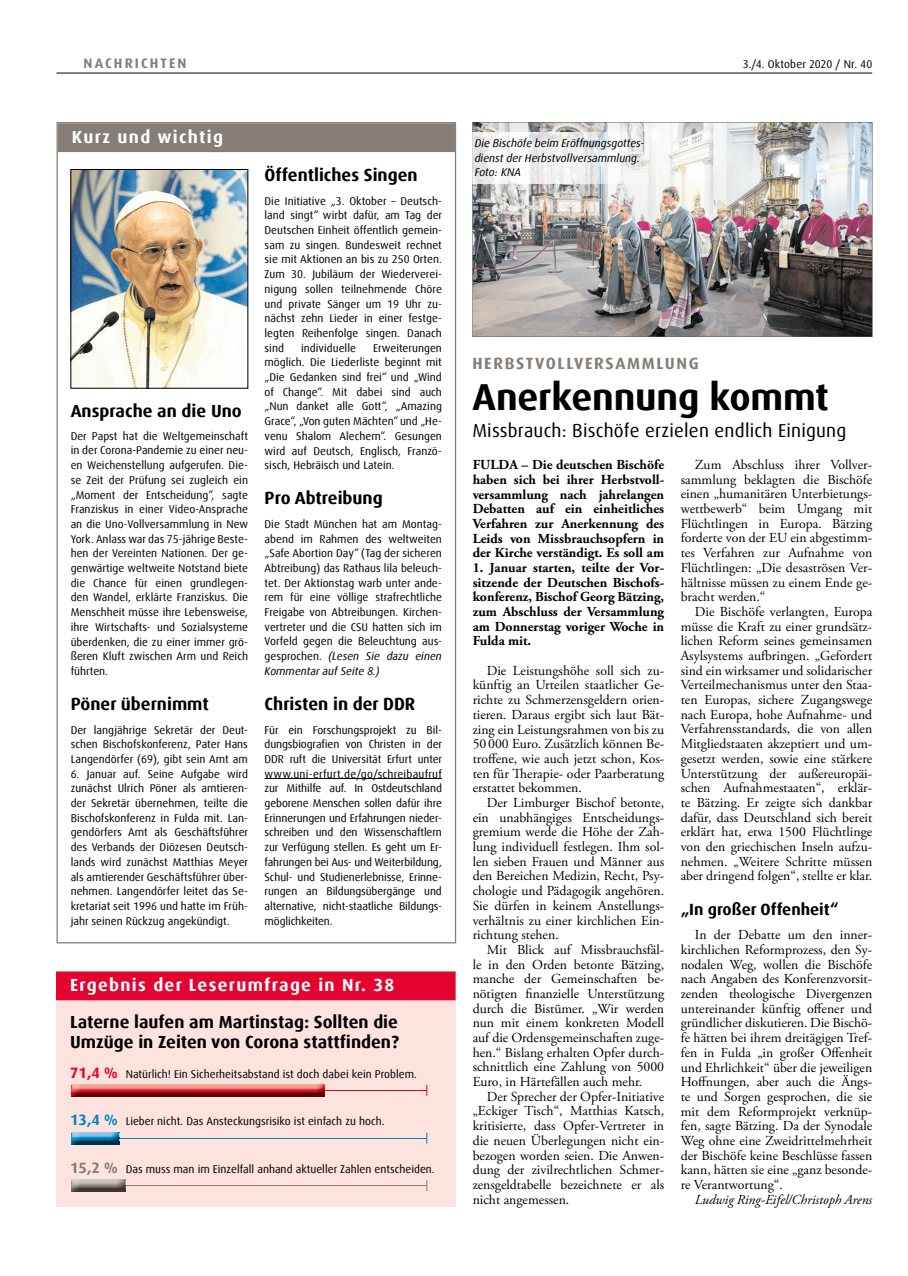
<style>
.page{position:relative;width:908px;height:1276px;background:#fff}
.page>*{position:absolute;margin:0;border:0;box-sizing:border-box;transform-origin:0 0}
.t1{font:700 37.5px "Dax Offc Pro";letter-spacing:-.005em;color:#000}
.t2{font:18.75px "Dax Offc Pro";letter-spacing:.01em;color:#000}
.t3{font:700 17.5px/20px "Dax Offc Pro";color:#000}
.t4{font:700 17.5px "Dax Offc Pro";letter-spacing:.075em;color:#fff}
.t5{font:700 16.25px "Dax Offc Pro";letter-spacing:.1em;color:#867d76}
.t6{font:700 16.25px "Dax Offc Pro";color:#000}
.t7{font:13.75px/14.6px "Adobe Garamond Pro";color:#000;text-align:justify}
.t8{font:700 13.75px/14.6px "Adobe Garamond Pro";color:#000;text-align:justify}
.t9{font:italic 13.75px "Adobe Garamond Pro";color:#000}
.t10{font:700 13.75px "Dax Offc Pro";letter-spacing:.15em;color:#867d76}
.t11{font:11.25px/14.8px "Dax Offc Pro";color:#000;text-align:justify}
.t12{font:italic 11.25px/14.8px "Dax Offc Pro";color:#000}
.s1{font-style:italic}
.s2{font-weight:700;font-size:15px;color:#e4032e}
.s3{font-weight:700;font-size:15px;color:#0087c1}
.s4{font-weight:700;font-size:15px;color:#867d76}
</style>
<div class="page">
<hr style="left:56px;top:73px;width:815px;height:1px;background:#000">
<div style="left:58px;top:123px;width:396px;height:29px;background:#867d76"></div>
<img style="left:73px;top:171px;width:173px;height:215px">
<hr style="left:264px;top:778px;width:177px;height:1px;background:#000">
<img style="left:472px;top:122px;width:400px;height:215px">
<div style="left:56px;top:971px;width:399px;height:235px;background:#fce3dd"></div>
<div style="left:56px;top:971px;width:399px;height:29px;background:#e4032e"></div>
<hr style="left:72px;top:1137px;width:354px;height:1px;background:#0087c1">
<svg style="left:71px;top:1132px;width:1px;height:12px"></svg>
<hr style="left:72px;top:1090px;width:354px;height:1px;background:#e4032e">
<svg style="left:71px;top:1084px;width:1px;height:12px"></svg>
<hr style="left:72px;top:1185px;width:354px;height:1px;background:#867d76">
<svg style="left:71px;top:1179px;width:1px;height:12px"></svg>
<img style="left:72px;top:1179px;width:53px;height:12px">
<img style="left:72px;top:1185px;width:53px;height:1px">
<img style="left:72px;top:1132px;width:47px;height:12px">
<img style="left:72px;top:1137px;width:47px;height:1px">
<img style="left:72px;top:1084px;width:253px;height:12px">
<img style="left:72px;top:1090px;width:253px;height:1px">
<img style="left:472px;top:132px;width:178px;height:51px">
<p class="t10" style="left:84px;top:54px;width:104px">NACHRICHTEN</p>
<p class="t11" style="left:742px;top:56px;width:131px">3./4. Oktober 2020 / Nr. 40</p>
<h3 class="t4" style="left:72px;top:125px;width:153px">Kurz und wichtig</h3>
<h3 class="t3" style="left:71px;top:401px;width:172px">Ansprache an die Uno</h3>
<p class="t11" style="left:71px;top:428px;width:179px">Der Papst hat die Weltgemeinschaft in der Corona-Pandemie zu einer neu&shy;en Weichenstellung aufgerufen. Die&shy;se Zeit der Prüfung sei zugleich ein „Moment der Entscheidung“, sagte Franziskus in einer Video-Ansprache an die Uno-Vollversammlung in New York. Anlass war das 75-jährige Beste&shy;hen der Vereinten Nationen. Der ge&shy;genwärtige weltweite Notstand biete die Chance für einen grundlegen&shy;den Wandel, erklärte Franziskus. Die Menschheit müsse ihre Lebensweise, ihre Wirtschafts- und Sozialsys teme überdenken, die zu einer immer grö&shy;ßeren Kluft zwischen Arm und Reich führten.</p>
<h3 class="t3" style="left:71px;top:694px;width:140px">Pöner übernimmt</h3>
<p class="t11" style="left:71px;top:722px;width:179px">Der langjährige Sekretär der Deut&shy;schen Bischofskonferenz, Pater Hans Langendörfer (69), gibt sein Amt am</p>
<p class="t11" style="left:71px;top:766px;width:179px">6. Januar auf. Seine Aufgabe wird zunächst Ulrich Pöner als amtieren&shy;der Sekretär übernehmen, teilte die Bischofskonferenz in Fulda mit. Lan&shy;gendörfers Amt als Geschäftsführer des Verbands der Diözesen Deutsch&shy;lands wird zunächst Matthias Meyer als amtierender Geschäftsführer über&shy;nehmen. Langendörfer leitet das Se&shy;kretariat seit 1996 und hatte im Früh&shy;jahr seinen Rückzug angekündigt.</p>
<h3 class="t3" style="left:264px;top:165px;width:154px">Öffentliches Singen</h3>
<p class="t11" style="left:264px;top:193px;width:179px">Die Initiative „3. Oktober – Deutsch&shy;land singt“ wirbt dafür, am Tag der Deutschen Einheit öffentlich gemein&shy;sam zu singen. Bundesweit rechnet sie mit Aktionen an bis zu 250 Orten.<br>Zum 30. Jubiläum der Wiederverei&shy;nigung sollen teilnehmende Chöre und private Sänger um 19 Uhr zu&shy;nächst zehn Lieder in einer festge&shy;legten Reihenfolge singen. Danach sind</p>
<p class="t11" style="left:301px;top:340px;width:56px">individuelle</p>
<p class="t11" style="left:264px;top:340px;width:179px;text-indent:109px">Erweiterungen möglich. Die Liederliste beginnt mit „Die Gedanken sind frei“ und „Wind of Change“. Mit dabei sind auch „Nun danket alle Gott“, „Amazing Grace“, „Von guten Mächten“ und „He&shy;venu Shalom Alechem“. Gesungen wird auf Deutsch, Englisch, Franzö&shy;sisch, Hebräisch und Latein.</p>
<h3 class="t3" style="left:264px;top:488px;width:120px">Pro Abtreibung</h3>
<p class="t11" style="left:264px;top:517px;width:179px">Die Stadt München hat am Montag&shy;abend im Rahmen des weltweiten „Safe Abortion Day“ (Tag der sicheren Abtreibung) das Rathaus lila beleuch&shy;tet. Der Aktionstag warb unter ande&shy;rem für eine völlige strafrechtliche Freigabe von Abtreibungen. Kirchen&shy;vertreter und die CSU hatten sich im Vorfeld gegen die Beleuchtung aus&shy;gesprochen. <span class="s1">(Lesen Sie dazu einen Kommentar auf Seite 8.)</span></p>
<h3 class="t3" style="left:264px;top:694px;width:152px">Christen in der DDR</h3>
<p class="t11" style="left:264px;top:722px;width:179px">Für ein Forschungsprojekt zu Bil&shy;dungsbiografien von Christen in der DDR ruft die Universität Erfurt unter www.uni-erfurt.de/go/schreibaufruf zur Mithilfe auf. In Ostdeutschland geborene Menschen sollen dafür ihre Erinnerungen und Erfahrungen nieder&shy;schreiben und den Wissenschaftlern zur Verfügung stellen. Es geht um Er&shy;fahrungen bei Aus- und Weiterbildung, Schul- und Studienerlebnisse, Erinne&shy;rungen an Bildungsübergänge und alternative, nicht-staatliche Bildungs&shy;möglichkeiten.</p>
<h3 class="t4" style="left:70px;top:973px;width:326px">Ergebnis der Leserumfrage in Nr. 38</h3>
<h3 class="t3" style="left:70px;top:1012px;width:330px">Laterne laufen am Martinstag: Sollten die<br>Umzüge in Zeiten von Corona stattfinden?</h3>
<p class="t11" style="left:70px;top:1066px;width:348px"><span class="s2">71,4 %</span> Natürlich! Ein Sicherheitsabstand ist doch dabei kein Problem.</p>
<p class="t11" style="left:70px;top:1114px;width:316px"><span class="s3">13,4 %</span> Lieber nicht. Das Ansteckungsrisiko ist einfach zu hoch.</p>
<p class="t11" style="left:70px;top:1161px;width:366px"><span class="s4">15,2 %</span> Das muss man im Einzelfall anhand aktueller Zahlen entscheiden.</p>
<p class="t12" style="left:474px;top:136px;width:171px">Die Bischöfe beim Eröffnungsgottes&shy;dienst der Herbstvollversammlung.<br>Foto: KNA</p>
<h3 class="t5" style="left:472px;top:353px;width:228px">HERBSTVOLLVERSAMMLUNG</h3>
<h1 class="t1" style="left:472px;top:372px;width:358px">Anerkennung kommt</h1>
<h2 class="t2" style="left:472px;top:419px;width:375px">Missbrauch: Bischöfe erzielen endlich Einigung</h2>
<p class="t8" style="left:472px;top:458px;width:193px">FULDA – Die deutschen Bischöfe haben sich bei ihrer Herbstvoll&shy;versammlung nach jahrelangen Debatten auf ein einheitliches Verfahren zur Anerkennung des Leids von Missbrauchsopfern in der Kirche verständigt. Es soll am</p>
<p class="t8" style="left:472px;top:560px;width:193px">1. Januar starten, teilte der Vor&shy;sitzende der Deutschen Bischofs&shy;konferenz, Bischof Georg Bätzing, zum Abschluss der Versammlung am Donnerstag voriger Woche in Fulda mit.</p>
<p class="t7" style="left:472px;top:663px;width:193px;text-indent:14px">Die Leistungshöhe soll sich zu&shy;künftig an Urteilen staatlicher Ge&shy;richte zu Schmerzensgeldern orien - tieren. Daraus ergibt sich laut Bät&shy;zing ein Leistungsrahmen von bis zu 50 000 Euro. Zusätzlich können Be&shy;troffene, wie auch jetzt schon, Kos&shy;ten für</p>
<p class="t7" style="left:472px;top:766px;width:193px;text-indent:55px">erapie- oder Paarberatung erstattet bekommen.</p>
<p class="t7" style="left:472px;top:796px;width:193px;text-indent:14px">Der Limburger Bischof betonte, ein unabhängiges Entscheidungs&shy;gremium werde die Höhe der Zah&shy;lung individuell festlegen. Ihm sol&shy;len sieben Frauen und Männer aus den Bereichen Medizin, Recht, Psy&shy;chologie und Pädagogik angehören.<br>Sie dürfen in keinem Anstellungs&shy;verhältnis zu einer kirchlichen Ein&shy;richtung stehen.</p>
<p class="t7" style="left:472px;top:942px;width:193px;text-indent:14px">Mit Blick auf Missbrauchsfäl&shy;le in den Orden betonte Bätzing, manche der Gemeinschaften be&shy;nötigten finanzielle Unterstützung durch die Bistümer. „Wir werden nun mit einem konkreten Modell auf die Ordensgemeinschaften zuge&shy;hen.“ Bislang erhalten Opfer durch&shy;schnittlich eine Zahlung von 5000<br>Euro, in Härtefällen auch mehr.</p>
<p class="t7" style="left:472px;top:1089px;width:193px;text-indent:14px">Der Sprecher der Opfer-Initiative „Eckiger Tisch“, Matthias Katsch, kritisierte, dass Opfer-Vertreter in die neuen Überlegungen nicht ein&shy;bezogen worden seien. Die Anwen&shy;dung der zivilrechtlichen Schmer&shy;zensgeldtabelle bezeichnete er als nicht angemessen.</p>
<p class="t7" style="left:680px;top:458px;width:193px;text-indent:14px">Zum Abschluss ihrer Vollver&shy;sammlung beklagten die Bischöfe einen „humanitären Unterbietungs&shy;wettbewerb“ beim Umgang mit Flüchtlingen in Europa. Bätzing forderte von der EU ein abgestimm&shy;tes Verfahren zur Aufnahme von Flüchtlingen: „Die desaströsen Ver&shy;hältnisse müssen zu einem Ende ge&shy;bracht werden.“</p>
<p class="t7" style="left:680px;top:605px;width:193px;text-indent:14px">Die Bischöfe verlangten, Europa müsse die Kraft zu einer grundsätz&shy;lichen Reform seines gemeinsamen Asylsystems aufbringen. „Gefordert sind ein wirksamer und solidarischer Verteilmechanismus unter den Staa&shy;ten Europas, sichere Zugangswege nach Europa, hohe Aufnahme- und Verfahrensstandards, die von allen Mitgliedstaaten akzeptiert und um&shy;gesetzt werden, sowie eine stärkere Unterstützung der außereuropäi&shy;schen Aufnahmestaaten“, erklär&shy;te Bätzing. Er zeigte sich dankbar dafür, dass Deutschland sich bereit erklärt hat, etwa 1500 Flüchtlinge von den griechischen Inseln aufzu&shy;nehmen. „Weitere Schritte müssen aber dringend folgen“, stellte er klar.</p>
<h3 class="t6" style="left:680px;top:899px;width:159px">„In großer Offenheit“</h3>
<p class="t7" style="left:680px;top:928px;width:193px;text-indent:14px">In der Debatte um den inner&shy;kirchlichen Reformprozess, den Sy&shy;nodalen Weg, wollen die Bischöfe nach Angaben des Konferenzvorsit&shy;zenden theologische Divergenzen untereinander künftig offener und gründlicher diskutieren. Die Bischö&shy;fe hätten bei ihrem dreitägigen Tref&shy;fen in Fulda „in großer Offenheit und Ehrlichkeit“ über die jeweiligen Hoffnungen, aber auch die Ängs&shy;te und Sorgen gesprochen, die sie mit dem Reformprojekt verknüp&shy;fen, sagte Bätzing. Da der Synodale Weg ohne eine Zwei drittelmehrheit der Bischöfe keine Beschlüsse fassen kann, hätten sie eine „ganz besonde&shy;re Verantwortung“.</p>
<p class="t9" style="left:694px;top:1191px;width:179px">Ludwig Ring-Eifel/Christoph Arens</p>
</div>
